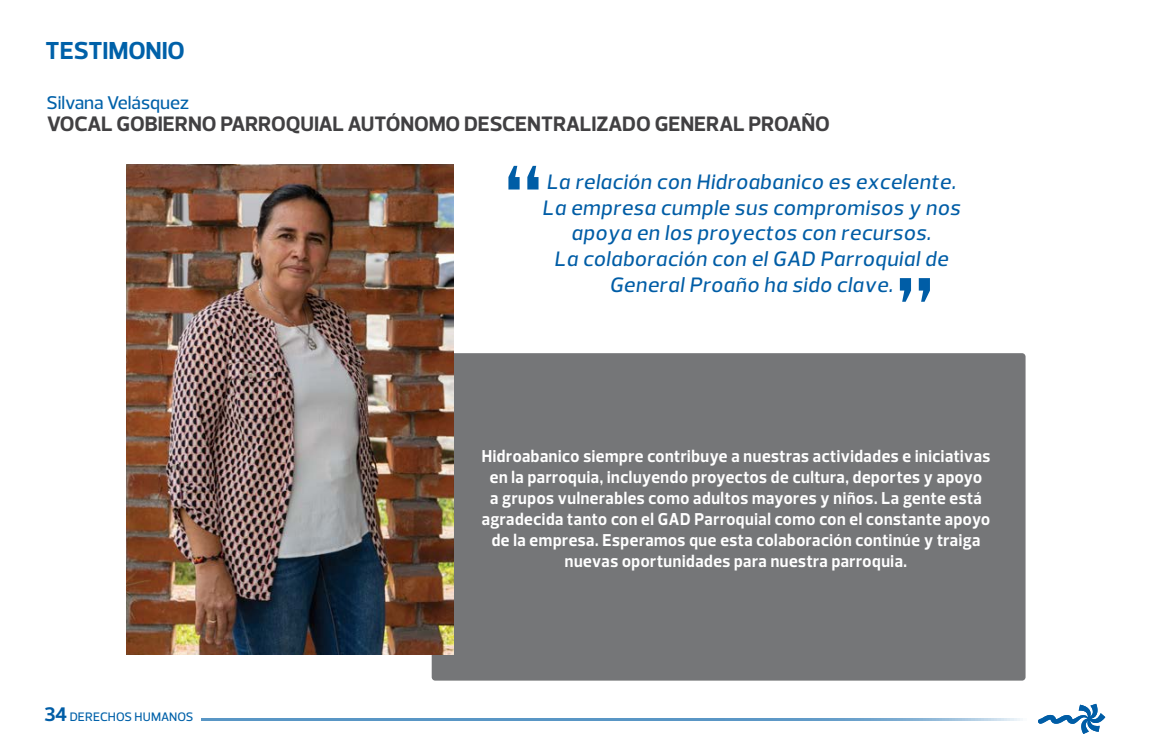
<style>
.page{position:relative;width:1152px;height:745px;background:#fff}
.page>*{position:absolute;margin:0;border:0;box-sizing:border-box;transform-origin:0 0}
.t1{font:700 25px "Prelo";color:#0061a9}
.t2{font:italic 500 21.25px/25.5px "Prelo";letter-spacing:.03em;color:#005da6;text-align:center}
.t3{font:700 21.25px "Prelo";letter-spacing:-.01em;color:#414042}
.t4{font:500 18.75px "Prelo";color:#0061a9}
.t5{font:700 17.5px/21px "Prelo";letter-spacing:.035em;color:#fff;text-align:center;scale:.93 1}
.t6{font:500 12.5px "Prelo";color:#0061a9}
.s1{font-weight:700;font-size:20px;color:#005da6}
</style>
<div class="page">
<div style="left:432px;top:353px;width:593px;height:327px;background:#757678;border-radius:4px"></div>
<svg style="left:508px;top:166px;width:30px;height:23px"></svg>
<svg style="left:900px;top:278px;width:30px;height:23px"></svg>
<svg style="left:1038px;top:703px;width:67px;height:30px"></svg>
<svg style="left:201px;top:718px;width:822px;height:2px;background:#689fca"></svg>
<img style="left:127px;top:164px;width:326px;height:490px">
<h1 class="t1" style="left:46px;top:35px;width:141px">TESTIMONIO</h1>
<p class="t4" style="left:46px;top:91px;width:144px">Silvana Velásquez</p>
<p class="t3" style="left:47px;top:110px;width:784px">VOCAL GOBIERNO PARROQUIAL AUTÓNOMO DESCENTRALIZADO GENERAL PROAÑO</p>
<p class="t2" style="left:542px;top:169px;width:419px">La relación con Hidroabanico es excelente.<br>La empresa cumple sus compromisos y nos apoya en los proyectos con recursos.<br>La colaboración con el GAD Parroquial de General Proaño ha sido clave.</p>
<p class="t6" style="left:44px;top:708px;width:151px"><span class="s1">34</span> DERECHOS HUMANOS</p>
<p class="t5" style="left:482px;top:445px;width:548px">Hidroabanico siempre contribuye a nuestras actividades e iniciativas en la parroquia, incluyendo proyectos de cultura, deportes y apoyo<br>a grupos vulnerables como adultos mayores y niños. La gente está agradecida tanto con el GAD Parroquial como con el constante apoyo de la empresa. Esperamos que esta colaboración continúe y traiga nuevas oportunidades para nuestra parroquia.</p>
</div>
